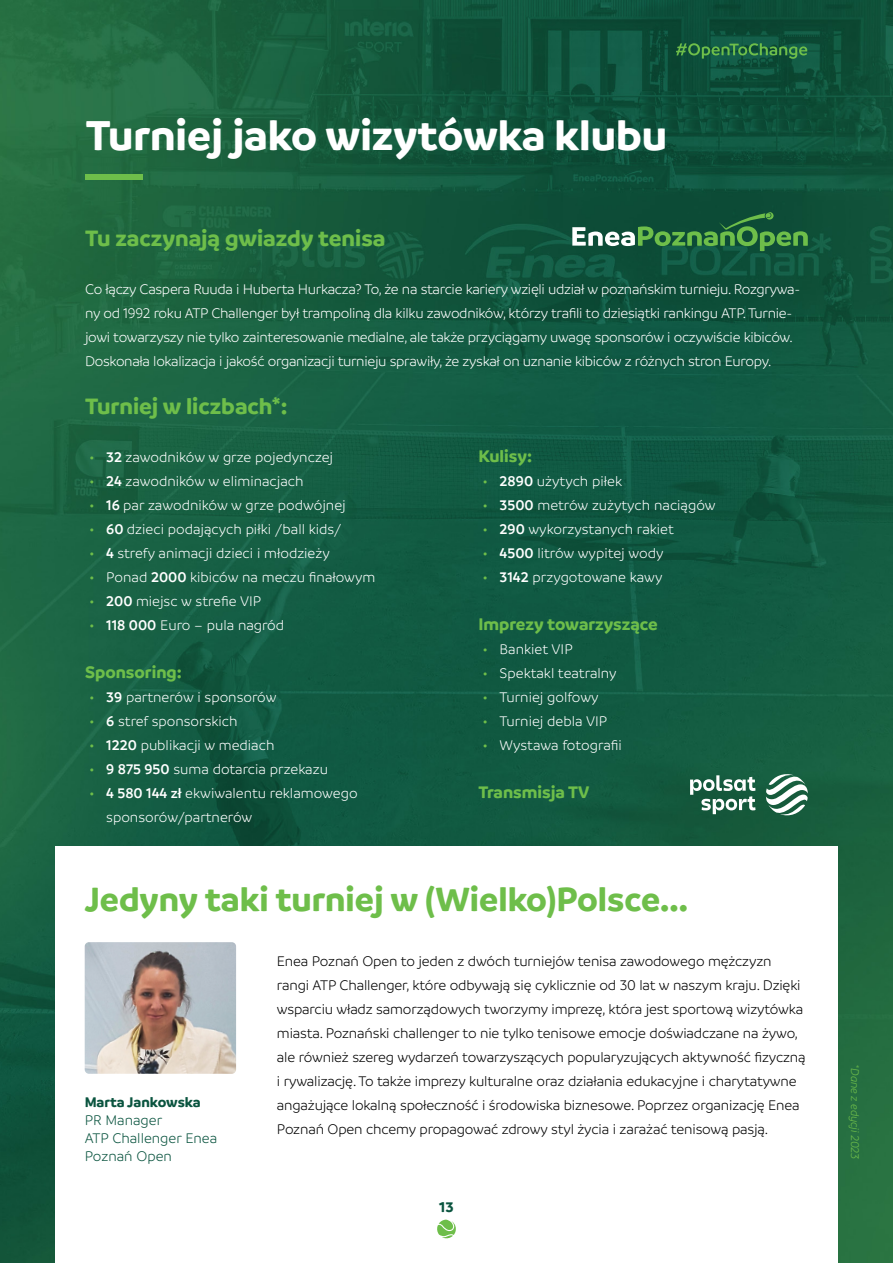
<style>
.page{position:relative;width:893px;height:1263px;background:#fff}
.page>*{position:absolute;margin:0;border:0;box-sizing:border-box;transform-origin:0 0}
.t1{font:700 45px "Branding SF";color:#fff}
.t2{font:700 36px "Branding SF";color:#6ebe4a}
.t3{font:700 24px "Branding SF";color:#6ebe4a}
.t4{font:700 18px "Branding SF";color:#6ebe4a}
.t5{font:300 15px/24px "Branding SF";letter-spacing:-.005em;color:#fff}
.t6{font:300 15px/24px "Branding SF";letter-spacing:-.01em;color:#000}
.t7{font:300 15px/18px "Branding SF";color:#0a543f}
.t8{font:700 15px "Branding SF";color:#0a543f}
.t9{font:italic 300 12px "Branding SF";letter-spacing:-.02em;color:#6ebe4a}
.s1{color:#6ebe4a}
.s2{font-weight:600}
</style>
<div class="page">
<img style="left:0;top:0;width:893px;height:1263px">
<div style="left:55px;top:846px;width:782px;height:417px;background:#fff"></div>
<div style="left:86px;top:174px;width:57px;height:5px;background:#6ebe4a"></div>
<img style="left:85px;top:942px;width:151px;height:132px">
<svg style="left:766px;top:772px;width:42px;height:45px"></svg>
<svg style="left:690px;top:775px;width:65px;height:39px"></svg>
<svg style="left:572px;top:212px;width:236px;height:39px;background:#2f6e48"></svg>
<svg style="left:676px;top:43px;width:131px;height:16px;background:#2b7342"></svg>
<svg style="left:437px;top:1219px;width:19px;height:20px"></svg>
<p class="t1" style="left:86px;top:110px;width:583px">Turniej jako wizytówka klubu</p>
<p class="t3" style="left:85px;top:224px;width:302px">Tu zaczynają gwiazdy tenisa</p>
<p class="t5" style="left:85px;top:277px;width:717px">Co łączy Caspera Ruuda i Huberta Hurkacza? To, że na starcie kariery wzięli udział w poznańskim turnieju. Rozgrywa&shy;ny od 1992 roku ATP Challenger był trampoliną dla kilku zawodników, którzy trafili to dziesiątki rankingu ATP. Turnie&shy;jowi towarzyszy nie tylko zainteresowanie medialne, ale także przyciągamy uwagę sponsorów i oczywiście kibiców.<br>Doskonała lokalizacja i jakość organizacji turnieju sprawiły, że zyskał on uznanie kibiców z różnych stron Europy.</p>
<p class="t3" style="left:85px;top:392px;width:204px">Turniej w liczbach*:</p>
<p class="t5" style="left:89px;top:445px;width:245px"><span class="s1">•</span> <span class="s2">32</span> zawodników w grze pojedynczej</p>
<p class="t5" style="left:89px;top:469px;width:216px"><span class="s1">•</span> <span class="s2">24</span> zawodników w eliminacjach</p>
<p class="t5" style="left:89px;top:493px;width:258px"><span class="s1">•</span> <span class="s2">16</span> par zawodników w grze podwójnej</p>
<p class="t5" style="left:89px;top:517px;width:254px"><span class="s1">•</span> <span class="s2">60</span> dzieci podających piłki /ball kids/</p>
<p class="t5" style="left:89px;top:541px;width:242px"><span class="s1">•</span> <span class="s2">4</span> strefy animacji dzieci i młodzieży</p>
<p class="t5" style="left:89px;top:565px;width:288px"><span class="s1">•</span> Ponad <span class="s2">2000</span> kibiców na meczu finałowym</p>
<p class="t5" style="left:89px;top:589px;width:174px"><span class="s1">•</span> <span class="s2">200</span> miejsc w strefie VIP</p>
<p class="t5" style="left:89px;top:613px;width:196px"><span class="s1">•</span> <span class="s2">118 000</span> Euro – pula nagród</p>
<p class="t4" style="left:85px;top:662px;width:98px">Sponsoring:</p>
<p class="t5" style="left:89px;top:685px;width:189px"><span class="s1">•</span> <span class="s2">39</span> partnerów i sponsorów</p>
<p class="t5" style="left:89px;top:709px;width:150px"><span class="s1">•</span> <span class="s2">6</span> stref sponsorskich</p>
<p class="t5" style="left:89px;top:733px;width:187px"><span class="s1">•</span> <span class="s2">1220</span> publikacji w mediach</p>
<p class="t5" style="left:89px;top:757px;width:240px"><span class="s1">•</span> <span class="s2">9 875 950</span> suma dotarcia przekazu</p>
<p class="t5" style="left:106px;top:781px;width:253px;text-indent:-17px"><span class="s1">•</span> <span class="s2">4 580 144 zł</span> ekwiwalentu reklamowego sponsorów/partnerów</p>
<p class="t4" style="left:478px;top:446px;width:55px">Kulisy:</p>
<p class="t5" style="left:483px;top:469px;width:141px"><span class="s1">•</span> <span class="s2">2890</span> użytych piłek</p>
<p class="t5" style="left:483px;top:493px;width:235px"><span class="s1">•</span> <span class="s2">3500</span> metrów zużytych naciągów</p>
<p class="t5" style="left:483px;top:517px;width:193px"><span class="s1">•</span> <span class="s2">290</span> wykorzystanych rakiet</p>
<p class="t5" style="left:483px;top:541px;width:182px"><span class="s1">•</span> <span class="s2">4500</span> litrów wypitej wody</p>
<p class="t5" style="left:483px;top:565px;width:181px"><span class="s1">•</span> <span class="s2">3142</span> przygotowane kawy</p>
<p class="t4" style="left:478px;top:614px;width:181px">Imprezy towarzyszące</p>
<p class="t5" style="left:483px;top:637px;width:92px"><span class="s1">•</span> Bankiet VIP</p>
<p class="t5" style="left:483px;top:661px;width:136px"><span class="s1">•</span> Spektakl teatralny</p>
<p class="t5" style="left:483px;top:685px;width:117px"><span class="s1">•</span> Turniej golfowy</p>
<p class="t5" style="left:483px;top:709px;width:126px"><span class="s1">•</span> Turniej debla VIP</p>
<p class="t5" style="left:483px;top:733px;width:141px"><span class="s1">•</span> Wystawa fotografii</p>
<p class="t4" style="left:478px;top:782px;width:113px">Transmisja TV</p>
<p class="t2" style="left:85px;top:879px;width:605px">Jedyny taki turniej w (Wielko)Polsce...</p>
<p class="t8" style="left:85px;top:1093px;width:117px">Marta Jankowska</p>
<p class="t7" style="left:85px;top:1111px;width:134px">PR Manager<br>ATP Challenger Enea<br>Poznań Open</p>
<p class="t6" style="left:277px;top:949px;width:530px">Enea Poznań Open to jeden z dwóch turniejów tenisa zawodowego mężczyzn rangi ATP Challenger, które odbywają się cyklicznie od 30 lat w naszym kraju. Dzięki wsparciu władz samorządowych tworzymy imprezę, która jest sportową wizytówka miasta. Poznański challenger to nie tylko tenisowe emocje doświadczane na żywo, ale również szereg wydarzeń towarzyszących popularyzujących aktywność fizyczną i rywalizację. To także imprezy kulturalne oraz działania edukacyjne i charytatywne angażujące lokalną społeczność i środowiska biznesowe. Poprzez organizację Enea Poznań Open chcemy propagować zdrowy styl życia i zarażać tenisową pasją.</p>
<p class="t8" style="left:439px;top:1199px;width:16px">13</p>
<p class="t9" style="left:861px;top:1064px;width:96px;rotate:90deg">*Dane z edycji 2023</p>
</div>
